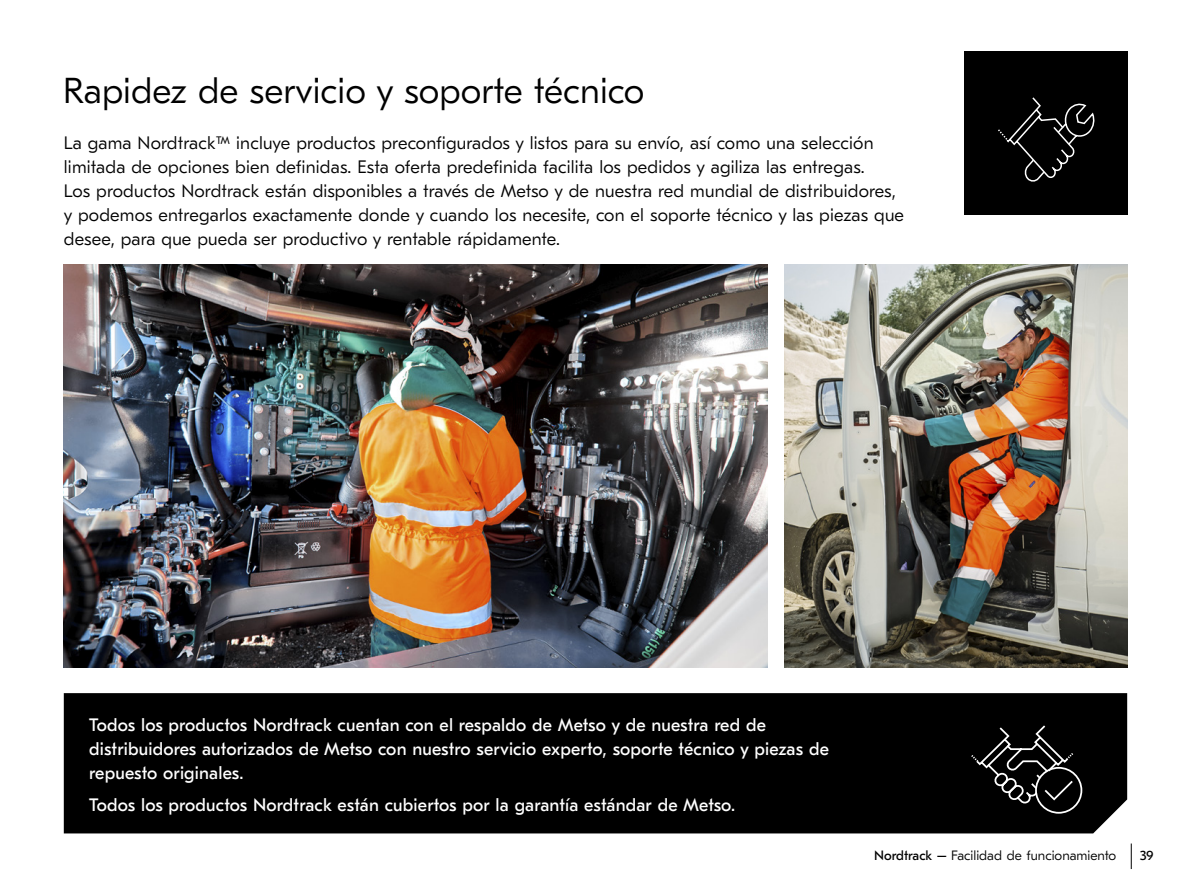
<style>
.page{position:relative;width:1191px;height:893px;background:#fff}
.page>*{position:absolute;margin:0;border:0;box-sizing:border-box;transform-origin:0 0}
.t1{font:300 36px "GT Eesti Pro Text";color:#000}
.t2{font:300 18px/24px "GT Eesti Pro Text";letter-spacing:.01em;color:#000}
.t3{font:18px/24px "GT Eesti Pro Text";letter-spacing:.01em;color:#fff}
.t4{font:300 13.5px "GT Eesti Pro Text";color:#000}
.t5{font:13.5px "GT Eesti Pro Text";color:#000}
.s1{font-weight:400}
</style>
<div class="page">
<img style="left:784px;top:264px;width:343px;height:404px">
<img style="left:64px;top:264px;width:703px;height:404px">
<div style="left:64px;top:693px;width:1063px;height:140px;background:#000"></div>
<svg style="left:969px;top:723px;width:114px;height:91px;background:#1c1c1c"></svg>
<div style="left:964px;top:51px;width:163px;height:163px;background:#000"></div>
<svg style="left:998px;top:97px;width:97px;height:85px"></svg>
<svg style="left:1131px;top:843px;width:1px;height:26px"></svg>
<h1 class="t1" style="left:63px;top:70px;width:582px">Rapidez de servicio y soporte técnico</h1>
<p class="t2" style="left:64px;top:132px;width:841px">La gama Nordtrack™ incluye productos preconfigurados y listos para su envío, así como una selección limitada de opciones bien definidas. Esta oferta predefinida facilita los pedidos y agiliza las entregas.<br>Los productos Nordtrack están disponibles a través de Metso y de nuestra red mundial de distribuidores, y podemos entregarlos exactamente donde y cuando los necesite, con el soporte técnico y las piezas que desee, para que pueda ser productivo y rentable rápidamente.</p>
<p class="t3" style="left:89px;top:713px;width:741px">Todos los productos Nordtrack cuentan con el respaldo de Metso y de nuestra red de distribuidores autorizados de Metso con nuestro servicio experto, soporte técnico y piezas de repuesto originales.</p>
<p class="t3" style="left:89px;top:793px;width:647px">Todos los productos Nordtrack están cubiertos por la garantía estándar de Metso.</p>
<p class="t4" style="left:874px;top:847px;width:244px"><span class="s1">Nordtrack –</span> Facilidad de funcionamiento</p>
<p class="t5" style="left:1140px;top:848px;width:15px">39</p>
</div>
